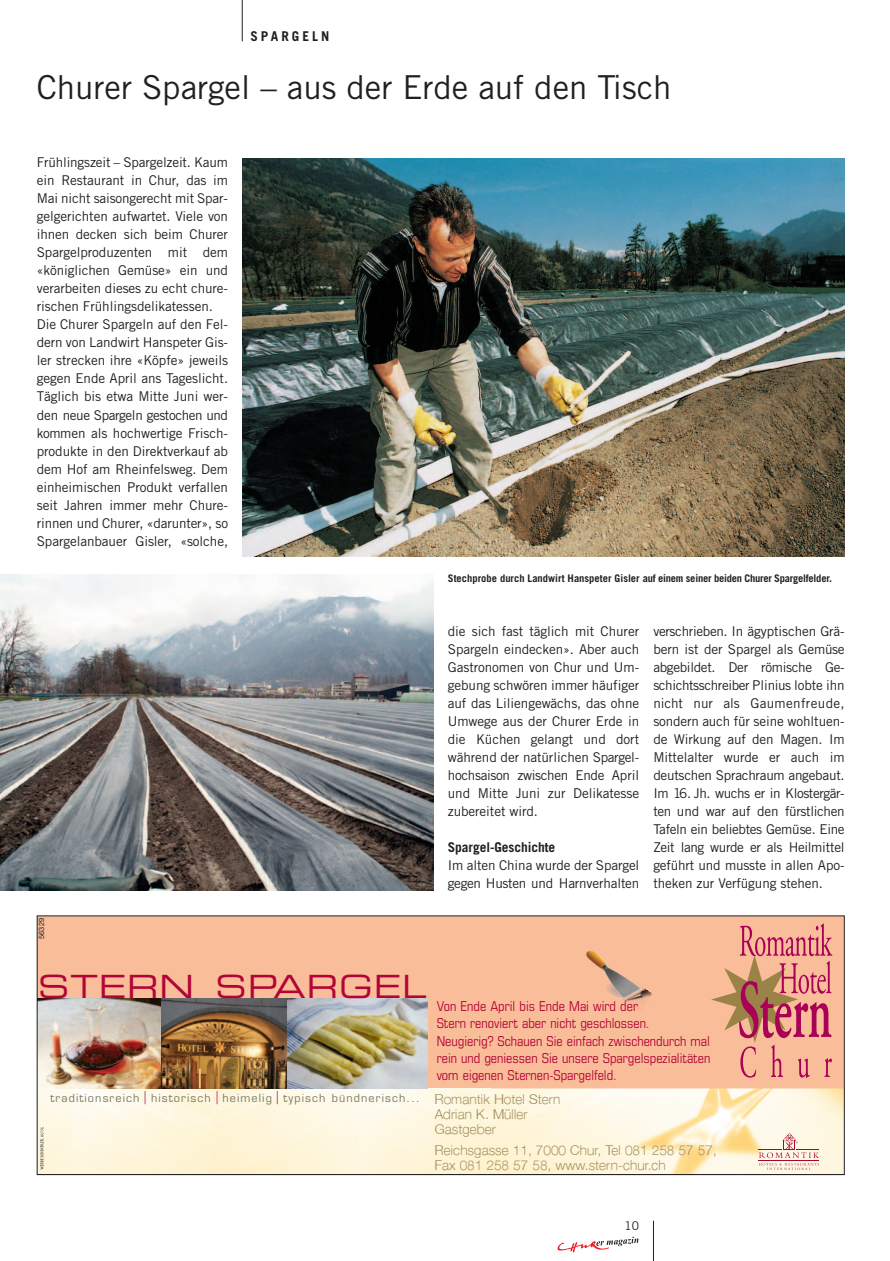
<style>
.page{position:relative;width:890px;height:1261px;background:#fff}
.page>*{position:absolute;margin:0;border:0;box-sizing:border-box;transform-origin:0 0}
.t1{font:33px "Trade Gothic";color:#231f20}
.t2{font:31.95px "Eurostile Extended Two+PUPITT";letter-spacing:.03em;color:#b30437}
.t3{font:13.65px/17.4px "Eurostile Condensed+JJOIAI";color:#b30437}
.t4{font:13.65px/15.1px "Helvetica Neue Light+T42+HVMGAI";color:#a29161}
.t5{font:13.5px/18px "Trade Gothic";letter-spacing:-.005em;color:#231f20}
.t6{font:700 13.5px "Trade Gothic";letter-spacing:-.005em;color:#231f20}
.t7{font:700 13.5px "Trade Gothic";letter-spacing:.22em;color:#231f20}
.t8{font:12px "Trade Gothic";color:#231f20}
.t9{font:10.95px "Eurostile+BHBYIY";letter-spacing:.105em;color:#7c795d}
.t10{font:700 10.5px "Trade Gothic";letter-spacing:-.01em;color:#231f20}
.t11{font:7.5px "Helvetica Neue";color:#231f20}
.s1{font-family:"Helvetica Neue Light+T42+HVMGAI";font-size:13.65px;color:#a29161}
</style>
<div class="page">
<img style="left:0;top:0;width:845px;height:1260px">
<p class="t7" style="left:250px;top:32px;width:81px">SPARGELN</p>
<h1 class="t1" style="left:37px;top:75px;width:636px">Churer Spargel – aus der Erde auf den Tisch</h1>
<p class="t5" style="left:37px;top:155px;width:193px">Frühlingszeit – Spargelzeit. Kaum ein Restaurant in Chur, das im<br>Mai nicht saisongerecht mit Spar&shy;gelgerichten aufwartet. Viele von ihnen decken sich beim Churer<br>Spargelproduzenten mit dem «königlichen Gemüse» ein und verarbeiten dieses zu echt chure&shy;rischen Frühlingsdelikatessen.<br>Die Churer Spargeln auf den Fel&shy;dern von Landwirt Hanspeter Gis&shy;ler strecken ihre «Köpfe» jeweils gegen Ende April ans Tageslicht.<br>Täglich bis etwa Mitte Juni wer&shy;den neue Spargeln gestochen und kommen als hochwertige Frisch&shy;produkte in den Direktverkauf ab dem Hof am Rheinfelsweg. Dem einheimischen Produkt verfallen seit Jahren immer mehr Chure&shy;rinnen und Churer, «darunter», so<br>Spargelanbauer Gisler, «solche,</p>
<p class="t10" style="left:448px;top:574px;width:386px">Stechprobe durch Landwirt Hanspeter Gisler auf einem seiner beiden Churer Spargelfelder.</p>
<p class="t11" style="left:39px;top:938px;width:22px;rotate:-90deg">56329</p>
<p class="t5" style="left:448px;top:623px;width:193px;text-align:justify">die sich fast täglich mit Churer Spargeln eindecken». Aber auch Gastronomen von Chur und Um&shy;gebung schwören immer häufiger auf das Liliengewächs, das ohne Umwege aus der Churer Erde in die Küchen gelangt und dort während der natürlichen Spargel&shy;hochsaison zwischen Ende April und Mitte Juni zur Delikatesse zubereitet wird.</p>
<p class="t6" style="left:448px;top:842px;width:109px">Spargel-Geschichte</p>
<p class="t5" style="left:448px;top:857px;width:193px">Im alten China wurde der Spargel gegen Husten und Harnverhalten</p>
<p class="t5" style="left:653px;top:623px;width:193px;text-align:justify">verschrieben. In ägyptischen Grä&shy;bern ist der Spargel als Gemüse abgebildet. Der römische Ge&shy;schichtsschreiber Plinius lobte ihn nicht nur als Gaumenfreude, sondern auch für seine wohltuen&shy;de Wirkung auf den Magen. Im Mittelalter wurde er auch im deutschen Sprachraum angebaut.<br>Im 16. Jh. wuchs er in Klostergär&shy;ten und war auf den fürstlichen Tafeln ein beliebtes Gemüse. Eine Zeit lang wurde er als Heilmittel geführt und musste in allen Apo&shy;theken zur Verfügung stehen.</p>
<h2 class="t2" style="left:38px;top:975px;width:390px">STERN SPARGEL</h2>
<p class="t3" style="left:437px;top:998px;width:275px">Von Ende April bis Ende Mai wird der<br>Stern renoviert aber nicht geschlossen.<br>Neugierig? Schauen Sie einfach zwischendurch mal rein und geniessen Sie unsere Spargelspezialitäten vom eigenen Sternen-Spargelfeld.</p>
<p class="t9" style="left:50px;top:1093px;width:512px">traditionsreich historisch heimelig typisch bündnerisch... <span class="s1">Romantik Hotel Stern</span></p>
<p class="t4" style="left:435px;top:1107px;width:95px">Adrian K. Müller<br>Gastgeber</p>
<p class="t4" style="left:435px;top:1144px;width:283px">Reichsgasse 11, 7000 Chur, Tel 081 258 57 57,<br>Fax 081 258 57 58, www.stern-chur.ch</p>
<p class="t8" style="left:625px;top:1221px;width:16px">10</p>
</div>
